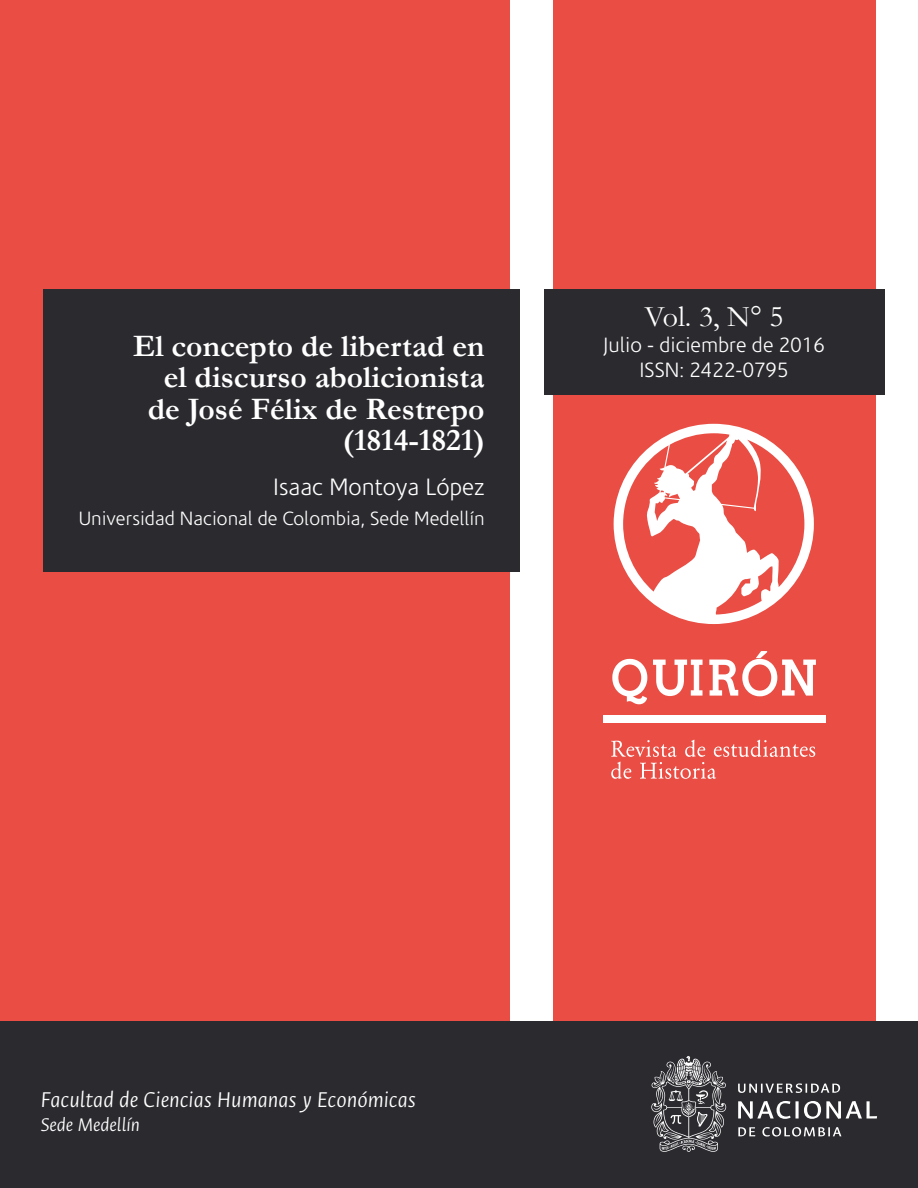
<style>
.page{position:relative;width:918px;height:1188px;background:#fff}
.page>*{position:absolute;margin:0;border:0;box-sizing:border-box;transform-origin:0 0}
.t1{font:700 31.5px/31.5px "Garamond";color:#fff;text-align:right}
.t2{font:30px "Garamond";color:#fff}
.t3{font:italic 300 24px "Ancizar Sans";color:#fff}
.t4{font:300 24px "Corisande";color:#fff}
.t5{font:300 21px/25.2px "Corisande";color:#fff;text-align:center}
.t6{font:italic 300 20.7px "Ancizar Sans";color:#fff}
.t7{font:300 19.5px "Corisande";color:#fff}
</style>
<div class="page">
<div style="left:553px;top:0;width:322px;height:1037px;background:#e94d43"></div>
<div style="left:0;top:0;width:510px;height:1037px;background:#e94d43"></div>
<div style="left:544px;top:289px;width:340px;height:106px;background:#2a2a2f"></div>
<div style="left:44px;top:289px;width:476px;height:282px;background:#2a2a2f"></div>
<svg style="left:614px;top:424px;width:200px;height:200px"></svg>
<div style="left:603px;top:715px;width:222px;height:8px;background:#fff"></div>
<svg style="left:709px;top:651px;width:107px;height:45px"></svg>
<svg style="left:653px;top:660px;width:50px;height:36px"></svg>
<svg style="left:612px;top:659px;width:35px;height:45px"></svg>
<svg style="left:611px;top:740px;width:204px;height:39px"></svg>
<div style="left:0;top:1021px;width:918px;height:167px;background:#2a2a2f"></div>
<svg style="left:738px;top:1083px;width:102px;height:10px"></svg>
<svg style="left:738px;top:1101px;width:139px;height:18px"></svg>
<svg style="left:738px;top:1127px;width:17px;height:9px"></svg>
<svg style="left:762px;top:1127px;width:79px;height:10px"></svg>
<svg style="left:651px;top:1056px;width:75px;height:96px"></svg>
<p class="t1" style="left:133px;top:330px;width:353px">El concepto de libertad en el discurso abolicionista de José Félix de Restrepo (1814-1821)</p>
<p class="t4" style="left:273px;top:474px;width:213px">Isaac Montoya López</p>
<p class="t7" style="left:78px;top:508px;width:408px">Universidad Nacional de Colombia, Sede Medellín</p>
<p class="t2" style="left:645px;top:299px;width:141px">Vol. 3, N° 5</p>
<p class="t5" style="left:603px;top:332px;width:223px">Julio - diciembre de 2016<br>ISSN: 2422-0795</p>
<p class="t3" style="left:41px;top:1086px;width:376px">Facultad de Ciencias Humanas y Económicas</p>
<p class="t6" style="left:41px;top:1114px;width:100px">Sede Medellín</p>
</div>
